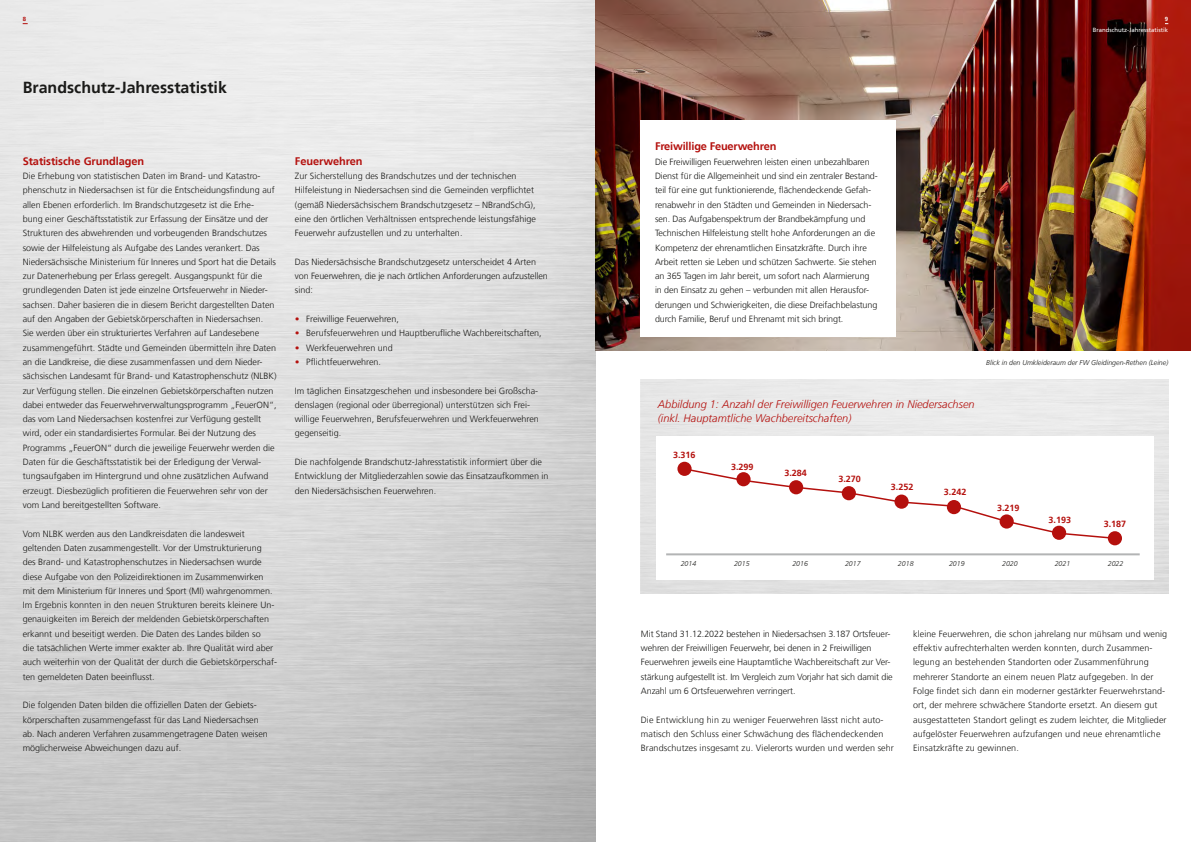
<style>
.page{position:relative;width:1191px;height:842px;background:#fff}
.page>*{position:absolute;margin:0;border:0;box-sizing:border-box;transform-origin:0 0}
.t1{font:700 16px "NDS Frutiger";color:#1a1a18}
.t2{font:italic 300 11px/14.3px "NDS Frutiger";color:#b4100d}
.t3{font:700 11px "NDS Frutiger";letter-spacing:-.005em;color:#b4100d}
.t4{font:300 9px/14.3px "NDS Frutiger";color:#1a1a18}
.t5{font:700 9px "NDS Frutiger";color:#b4100d}
.t6{font:italic 300 7px "NDS Frutiger";color:#1a1a18}
.t7{font:6px "NDS Frutiger";color:#fff}
.t8{font:700 6px "NDS Frutiger";color:#b4100d}
.t9{font:700 6px "NDS Frutiger";color:#fff}
.s1{font-weight:400;font-style:italic;color:#b4100d}
</style>
<div class="page">
<img style="left:595px;top:0;width:596px;height:351px">
<hr style="left:666px;top:553px;width:473px;height:2px;background:#b3b4b5">
<div style="left:677px;top:462px;width:14px;height:14px;background:#b4100d;border-radius:50%"></div>
<div style="left:1107px;top:531px;width:15px;height:14px;background:#b4100d;border-radius:50%"></div>
<svg style="left:683px;top:467px;width:433px;height:73px"></svg>
<div style="left:641px;top:120px;width:255px;height:216px;background:#fff"></div>
<p class="t8" style="left:23px;top:15px;width:5px">8</p>
<p class="t9" style="left:1165px;top:15px;width:5px">9</p>
<p class="t7" style="left:1093px;top:26px;width:77px">Brandschutz-Jahresstatistik</p>
<h1 class="t1" style="left:23px;top:78px;width:206px">Brandschutz-Jahresstatistik</h1>
<p class="t3" style="left:23px;top:154px;width:123px">Statistische Grundlagen</p>
<p class="t4" style="left:23px;top:169px;width:255px">Die Erhebung von statistischen Daten im Brand- und Katastro&shy;phenschutz in Niedersachsen ist für die Entscheidungsfindung auf allen Ebenen erforderlich. Im Brandschutzgesetz ist die Erhe-<br>bung einer Geschäftsstatistik zur Erfassung der Einsätze und der Strukturen des abwehrenden und vorbeugenden Brandschutzes sowie der Hilfeleistung als Aufgabe des Landes verankert. Das Niedersächsische Ministerium für Inneres und Sport hat die Details zur Datenerhebung per Erlass geregelt. Ausgangspunkt für die grundlegenden Daten ist jede einzelne Ortsfeuerwehr in Nieder&shy;sachsen. Daher basieren die in diesem Bericht dargestellten Daten auf den Angaben der Gebietskörperschaften in Niedersachsen.<br>Sie werden über ein strukturiertes Verfahren auf Landesebene zusammengeführt. Städte und Gemeinden übermitteln ihre Daten an die Landkreise, die diese zusammenfassen und dem Nieder&shy;sächsischen Landesamt für Brand- und Katastrophenschutz (NLBK) zur Verfügung stellen. Die einzelnen Gebietskörperschaften nutzen dabei entweder das Feuerwehrverwaltungsprogramm „FeuerON“, das vom Land Niedersachsen kostenfrei zur Verfügung gestellt wird, oder ein standardisiertes Formular. Bei der Nutzung des Programms „FeuerON“ durch die jeweilige Feuerwehr werden die Daten für die Geschäftsstatistik bei der Erledigung der Verwal&shy;tungsaufgaben im Hintergrund und ohne zusätzlichen Aufwand erzeugt. Diesbezüglich profitieren die Feuerwehren sehr von der vom Land bereitgestellten Software.</p>
<p class="t4" style="left:23px;top:526px;width:256px">Vom NLBK werden aus den Landkreisdaten die landesweit geltenden Daten zusammengestellt. Vor der Umstrukturierung<br>des Brand- und Katastrophenschutzes in Niedersachsen wurde diese Aufgabe von den Polizeidirektionen im Zusammenwirken mit dem Ministerium für Inneres und Sport (MI) wahrgenommen.<br>Im Ergebnis konnten in den neuen Strukturen bereits kleinere Un&shy;genauigkeiten im Bereich der meldenden Gebietskörperschaften erkannt und beseitigt werden. Die Daten des Landes bilden so<br>die tatsächlichen Werte immer exakter ab. Ihre Qualität wird aber auch weiterhin von der Qualität der durch die Gebietskörperschaf&shy;ten gemeldeten Daten beeinflusst.</p>
<p class="t4" style="left:23px;top:698px;width:247px">Die folgenden Daten bilden die offiziellen Daten der Gebiets&shy;körperschaften zusammengefasst für das Land Niedersachsen ab. Nach anderen Verfahren zusammengetragene Daten weisen möglicherweise Abweichungen dazu auf.</p>
<p class="t3" style="left:295px;top:154px;width:69px">Feuerwehren</p>
<p class="t4" style="left:295px;top:169px;width:242px">Zur Sicherstellung des Brandschutzes und der technischen Hilfeleistung in Niedersachsen sind die Gemeinden verpflichtet (gemäß Niedersächsischem Brandschutzgesetz – NBrandSchG), eine den örtlichen Verhältnissen entsprechende leistungsfähige Feuerwehr aufzustellen und zu unterhalten.</p>
<p class="t4" style="left:295px;top:255px;width:254px">Das Niedersächsische Brandschutzgesetz unterscheidet 4 Arten von Feuerwehren, die je nach örtlichen Anforderungen aufzustellen sind:</p>
<p class="t4" style="left:295px;top:312px;width:106px"><span class="s1">•</span> Freiwillige Feuerwehren,</p>
<p class="t4" style="left:295px;top:326px;width:248px"><span class="s1">•</span> Berufsfeuerwehren und Hauptberufliche Wachbereitschaften,</p>
<p class="t4" style="left:295px;top:340px;width:100px"><span class="s1">•</span> Werkfeuerwehren und</p>
<p class="t4" style="left:295px;top:355px;width:88px"><span class="s1">•</span> Pflichtfeuerwehren.</p>
<p class="t4" style="left:295px;top:383px;width:245px">Im täglichen Einsatzgeschehen und insbesondere bei Großscha&shy;denslagen (regional oder überregional) unterstützen sich Frei&shy;willige Feuerwehren, Berufsfeuerwehren und Werkfeuerwehren gegenseitig.</p>
<p class="t4" style="left:295px;top:455px;width:255px">Die nachfolgende Brandschutz-Jahresstatistik informiert über die<br>Entwicklung der Mitgliederzahlen sowie das Einsatzaufkommen in den Niedersächsischen Feuerwehren.</p>
<p class="t3" style="left:655px;top:140px;width:123px">Freiwillige Feuerwehren</p>
<p class="t4" style="left:655px;top:155px;width:224px">Die Freiwilligen Feuerwehren leisten einen unbezahlbaren Dienst für die Allgemeinheit und sind ein zentraler Bestand&shy;teil für eine gut funktionierende, flächendeckende Gefah&shy;renabwehr in den Städten und Gemeinden in Niedersach&shy;sen. Das Aufgabenspektrum der Brandbekämpfung und Technischen Hilfeleistung stellt hohe Anforderungen an die Kompetenz der ehrenamtlichen Einsatzkräfte. Durch ihre Arbeit retten sie Leben und schützen Sachwerte. Sie stehen an 365 Tagen im Jahr bereit, um sofort nach Alarmierung in den Einsatz zu gehen – verbunden mit allen Herausfor&shy;derungen und Schwierigkeiten, die diese Dreifachbelastung durch Familie, Beruf und Ehrenamt mit sich bringt.</p>
<p class="t6" style="left:986px;top:358px;width:184px">Blick in den Umkleideraum der FW Gleidingen-Rethen (Leine)</p>
<p class="t2" style="left:658px;top:397px;width:318px">Abbildung 1: Anzahl der Freiwilligen Feuerwehren in Niedersachsen (inkl. Hauptamtliche Wachbereitschaften)</p>
<p class="t5" style="left:673px;top:449px;width:24px">3.316</p>
<p class="t5" style="left:731px;top:461px;width:24px">3.299</p>
<p class="t5" style="left:784px;top:468px;width:24px">3.284</p>
<p class="t5" style="left:838px;top:474px;width:24px">3.270</p>
<p class="t5" style="left:891px;top:482px;width:24px">3.252</p>
<p class="t5" style="left:944px;top:487px;width:24px">3.242</p>
<p class="t5" style="left:997px;top:502px;width:24px">3.219</p>
<p class="t5" style="left:1048px;top:514px;width:24px">3.193</p>
<p class="t5" style="left:1103px;top:519px;width:24px">3.187</p>
<p class="t6" style="left:680px;top:559px;width:17px">2014</p>
<p class="t6" style="left:734px;top:559px;width:17px">2015</p>
<p class="t6" style="left:792px;top:559px;width:17px">2016</p>
<p class="t6" style="left:845px;top:559px;width:17px">2017</p>
<p class="t6" style="left:898px;top:559px;width:17px">2018</p>
<p class="t6" style="left:949px;top:559px;width:17px">2019</p>
<p class="t6" style="left:1002px;top:559px;width:17px">2020</p>
<p class="t6" style="left:1054px;top:559px;width:17px">2021</p>
<p class="t6" style="left:1107px;top:559px;width:17px">2022</p>
<p class="t4" style="left:641px;top:626px;width:253px">Mit Stand 31.12.2022 bestehen in Niedersachsen 3.187 Ortsfeuer&shy;wehren der Freiwilligen Feuerwehr, bei denen in 2 Freiwilligen Feuerwehren jeweils eine Hauptamtliche Wachbereitschaft zur Ver&shy;stärkung aufgestellt ist. Im Vergleich zum Vorjahr hat sich damit die Anzahl um 6 Ortsfeuerwehren verringert.</p>
<p class="t4" style="left:641px;top:712px;width:255px">Die Entwicklung hin zu weniger Feuerwehren lässt nicht auto&shy;matisch den Schluss einer Schwächung des flächendeckenden<br>Brandschutzes insgesamt zu. Vielerorts wurden und werden sehr</p>
<p class="t4" style="left:913px;top:626px;width:256px">kleine Feuerwehren, die schon jahrelang nur mühsam und wenig effektiv aufrechterhalten werden konnten, durch Zusammen&shy;legung an bestehenden Standorten oder Zusammenführung mehrerer Standorte an einem neuen Platz aufgegeben. In der Folge findet sich dann ein moderner gestärkter Feuerwehrstand&shy;ort, der mehrere schwächere Standorte ersetzt. An diesem gut ausgestatteten Standort gelingt es zudem leichter, die Mitglieder aufgelöster Feuerwehren aufzufangen und neue ehrenamtliche Einsatzkräfte zu gewinnen.</p>
</div>
